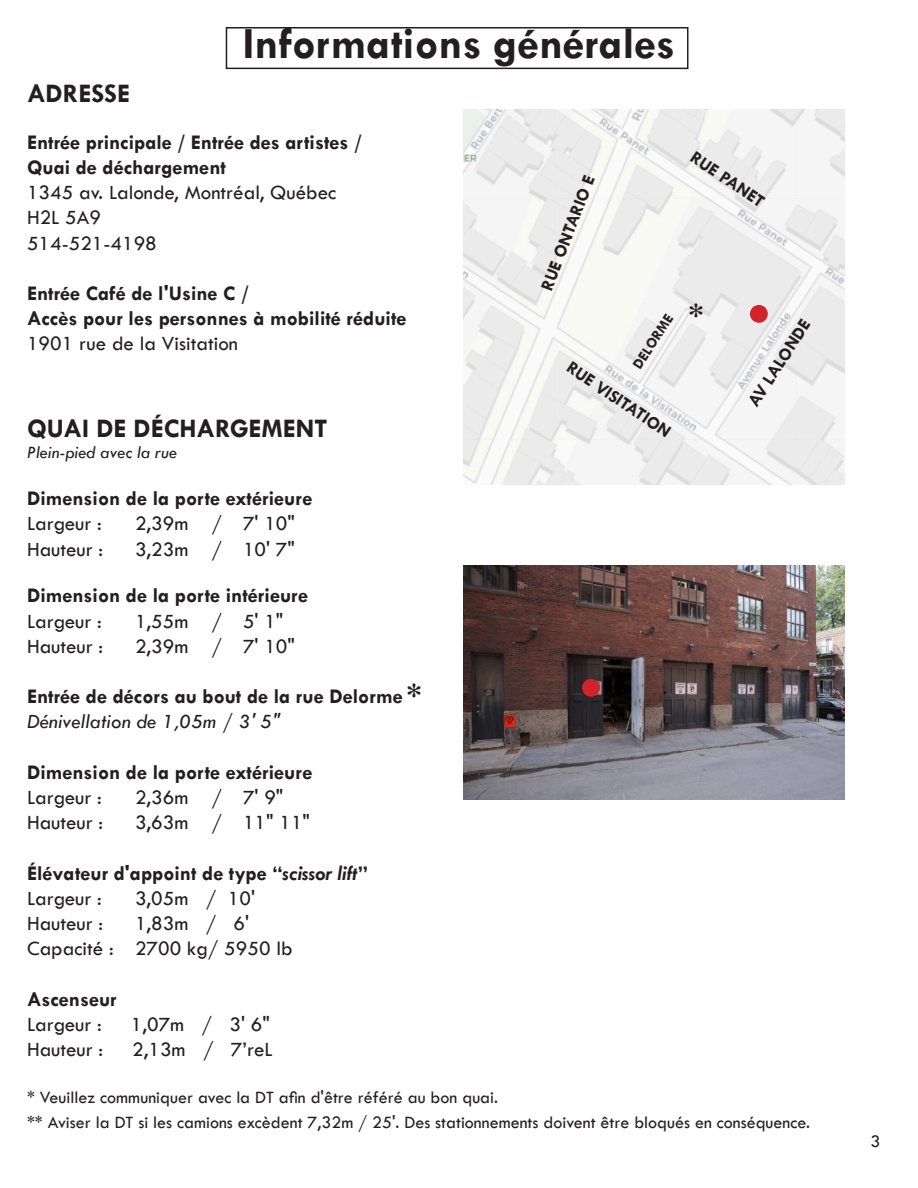
<style>
.page{position:relative;width:918px;height:1188px;background:#fff}
.page>*{position:absolute;margin:0;border:0;box-sizing:border-box;transform-origin:0 0}
.t1{font:72px "Tw Cen";color:#d1232a}
.Titre_de_section{font:700 45px "Tw Cen";color:#231f20}
.t2{font:700 36px "Tw Cen";color:#231f20}
.Intertitre{font:700 27px "Tw Cen";color:#231f20}
.t3{font:700 21px "Tw Cen";color:#231f20}
.t4{font:21px "Tw Cen";color:#231f20}
.t5{font:italic 21px "Tw Cen";color:#231f20}
.t6{font:18px "Tw Cen";color:#231f20}
.t7{font:700 18px "Tw Cen";color:#231f20}
.t8{font:italic 18px "Tw Cen";color:#231f20}
.t9{font:700 15px "Tw Cen";color:#231f20}
.s1{font-style:italic}
</style>
<div class="page">
<img style="left:464px;top:109px;width:381px;height:376px">
<div style="left:226px;top:27px;width:462px;height:42px;border:2px solid #231f20"></div>
<img style="left:464px;top:565px;width:381px;height:235px">
<p class="Titre_de_section" style="left:243px;top:17px;width:434px">Informations générales</p>
<p class="Intertitre" style="left:27px;top:77px;width:105px">ADRESSE</p>
<p class="t3" style="left:27px;top:130px;width:336px">Entrée principale / Entrée des artistes /</p>
<p class="t3" style="left:27px;top:155px;width:200px">Quai de déchargement</p>
<p class="t4" style="left:27px;top:180px;width:311px">1345 av. Lalonde, Montréal, Québec</p>
<p class="t4" style="left:27px;top:205px;width:76px">H2L 5A9</p>
<p class="t4" style="left:27px;top:230px;width:131px">514-521-4198</p>
<p class="t3" style="left:27px;top:281px;width:223px">Entrée Café de l'Usine C /</p>
<p class="t3" style="left:27px;top:306px;width:381px">Accès pour les personnes à mobilité réduite</p>
<p class="t4" style="left:27px;top:331px;width:213px">1901 rue de la Visitation</p>
<p class="t7" style="left:699px;top:147px;width:86px;rotate:34deg">RUE PANET</p>
<p class="t7" style="left:536px;top:286px;width:123px;rotate:-69deg">RUE ONTARIO E</p>
<p class="t2" style="left:688px;top:294px;width:17px">*</p>
<p class="t1" style="left:746px;top:273px;width:27px">•</p>
<p class="t9" style="left:629px;top:362px;width:63px;rotate:-57deg">DELORME</p>
<p class="t7" style="left:743px;top:399px;width:102px;rotate:-57deg">AV LALONDE</p>
<p class="t7" style="left:575px;top:356px;width:123px;rotate:34deg">RUE VISITATION</p>
<p class="Intertitre" style="left:27px;top:412px;width:302px">QUAI DE DÉCHARGEMENT</p>
<p class="t8" style="left:27px;top:442px;width:151px">Plein-pied avec la rue</p>
<p class="t3" style="left:27px;top:486px;width:287px">Dimension de la porte extérieure</p>
<p class="t4" style="left:27px;top:511px;width:76px">Largeur :</p>
<p class="t4" style="left:135px;top:511px;width:162px">2,39m / 7' 10"</p>
<p class="t4" style="left:27px;top:536px;width:78px">Hauteur :</p>
<p class="t4" style="left:135px;top:536px;width:162px">3,23m / 10' 7"</p>
<p class="t3" style="left:27px;top:583px;width:283px">Dimension de la porte intérieure</p>
<p class="t4" style="left:27px;top:608px;width:76px">Largeur :</p>
<p class="t4" style="left:135px;top:608px;width:150px">1,55m / 5' 1"</p>
<p class="t4" style="left:27px;top:634px;width:78px">Hauteur :</p>
<p class="t4" style="left:135px;top:634px;width:162px">2,39m / 7' 10"</p>
<p class="t3" style="left:27px;top:684px;width:377px">Entrée de décors au bout de la rue Delorme</p>
<p class="t5" style="left:27px;top:709px;width:254px">Dénivellation de 1,05m / 3' 5"</p>
<p class="t3" style="left:27px;top:760px;width:287px">Dimension de la porte extérieure</p>
<p class="t4" style="left:27px;top:785px;width:76px">Largeur :</p>
<p class="t4" style="left:135px;top:785px;width:150px">2,36m / 7' 9"</p>
<p class="t4" style="left:27px;top:810px;width:78px">Hauteur :</p>
<p class="t4" style="left:135px;top:810px;width:177px">3,63m / 11" 11"</p>
<p class="t3" style="left:27px;top:860px;width:342px">Élévateur d'appoint de type “<span class="s1">scissor lift</span>”</p>
<p class="t4" style="left:27px;top:886px;width:76px">Largeur :</p>
<p class="t4" style="left:135px;top:886px;width:122px">3,05m / 10'</p>
<p class="t4" style="left:27px;top:911px;width:78px">Hauteur :</p>
<p class="t4" style="left:135px;top:911px;width:116px">1,83m / 6'</p>
<p class="t4" style="left:27px;top:936px;width:267px">Capacité : 2700 kg/ 5950 lb</p>
<p class="t3" style="left:27px;top:986px;width:91px">Ascenseur</p>
<p class="t4" style="left:27px;top:1012px;width:76px">Largeur :</p>
<p class="t4" style="left:131px;top:1012px;width:141px">1,07m / 3' 6"</p>
<p class="t4" style="left:27px;top:1037px;width:78px">Hauteur :</p>
<p class="t4" style="left:132px;top:1037px;width:142px">2,13m / 7’reL</p>
<p class="t6" style="left:27px;top:1086px;width:473px">* Veuillez communiquer avec la DT afin d'être référé au bon quai.</p>
<p class="t6" style="left:27px;top:1112px;width:785px">** Aviser la DT si les camions excèdent 7,32m / 25'. Des stationnements doivent être bloqués en conséquence.</p>
<p class="t2" style="left:407px;top:674px;width:17px">*</p>
<p class="t1" style="left:578px;top:647px;width:27px">•</p>
<p class="t6" style="left:870px;top:1131px;width:11px">3</p>
</div>
